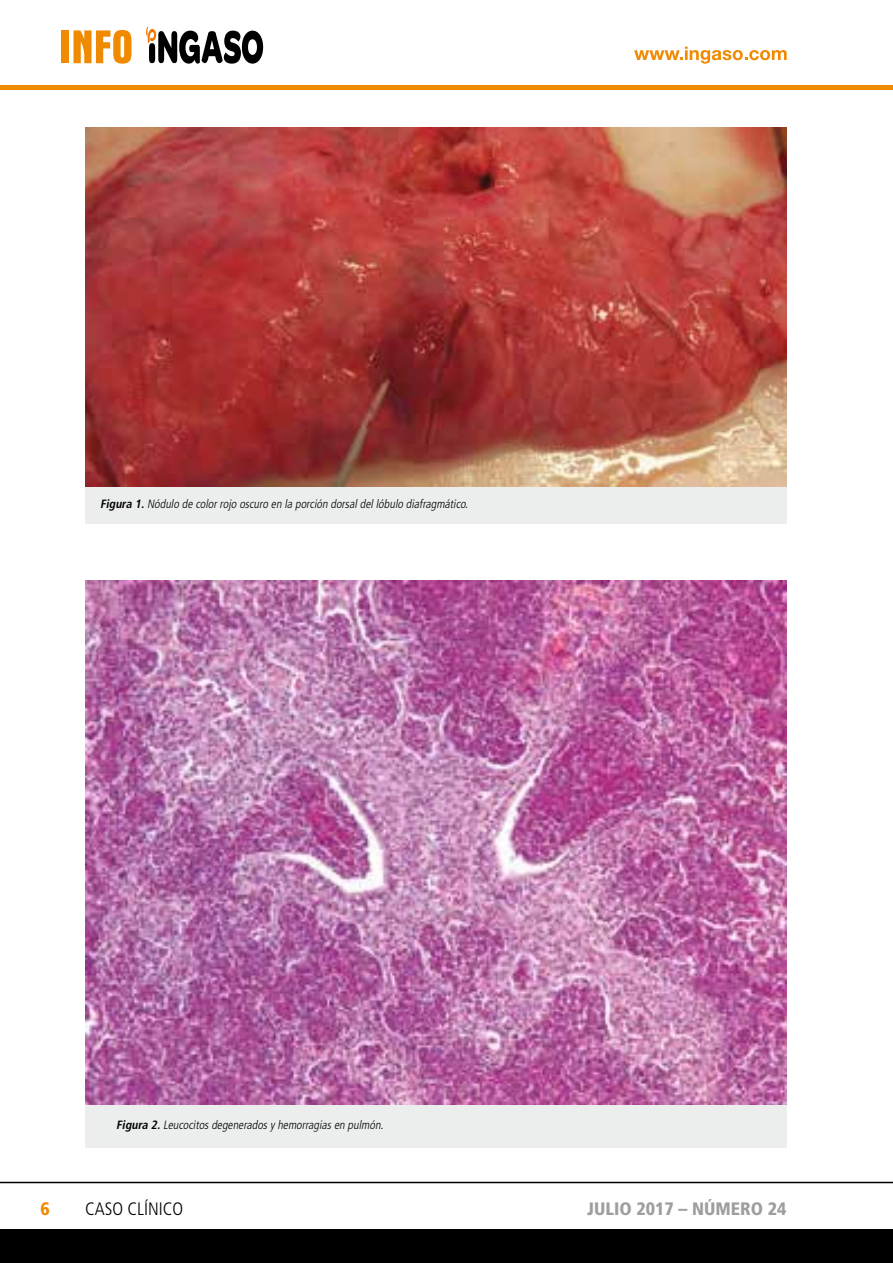
<style>
.page{position:relative;width:893px;height:1263px;background:#fff}
.page>*{position:absolute;margin:0;border:0;box-sizing:border-box;transform-origin:0 0}
.t1{font:900 condensed 18px "Frutiger";color:#9c9e9f}
.t2{font:300 condensed 18px "Frutiger";color:#000}
.t3{font:900 condensed 18px "Frutiger";color:#f08a00}
.t4{font:italic 300 condensed 12px "Frutiger";color:#000}
.s1{font-weight:700}
</style>
<div class="page">
<hr style="left:0;top:85px;width:893px;height:4px;background:#f08a00">
<div style="left:0;top:1229px;width:893px;height:34px;background:#000"></div>
<hr style="left:0;top:1182px;width:893px;height:1px;background:#000">
<svg style="left:634px;top:47px;width:153px;height:17px"></svg>
<svg style="left:146px;top:26px;width:117px;height:38px"></svg>
<div style="left:62px;top:30px;width:7px;height:33px;background:#f08a00"></div>
<svg style="left:74px;top:30px;width:57px;height:34px"></svg>
<div style="left:85px;top:487px;width:702px;height:36px;background:#eceded"></div>
<img style="left:85px;top:128px;width:702px;height:359px">
<img style="left:85px;top:581px;width:702px;height:524px">
<div style="left:85px;top:1105px;width:702px;height:43px;background:#eceded"></div>
<p class="t4" style="left:100px;top:497px;width:372px"><span class="s1">Figura 1.</span>Nódulo de colorrojo oscuro en la porción dorsaldellóbulo diafragmático.</p>
<p class="t4" style="left:116px;top:1118px;width:271px"><span class="s1">Figura 2.</span>Leucocitosdegeneradosyhemorragiasen pulmón.</p>
<h1 class="t3" style="left:40px;top:1198px;width:11px">6</h1>
<h1 class="t2" style="left:85px;top:1199px;width:100px">CASO CLÍNICO</h1>
<h1 class="t1" style="left:587px;top:1198px;width:201px">JULIO 2017 – NÚMERO 24</h1>
</div>
